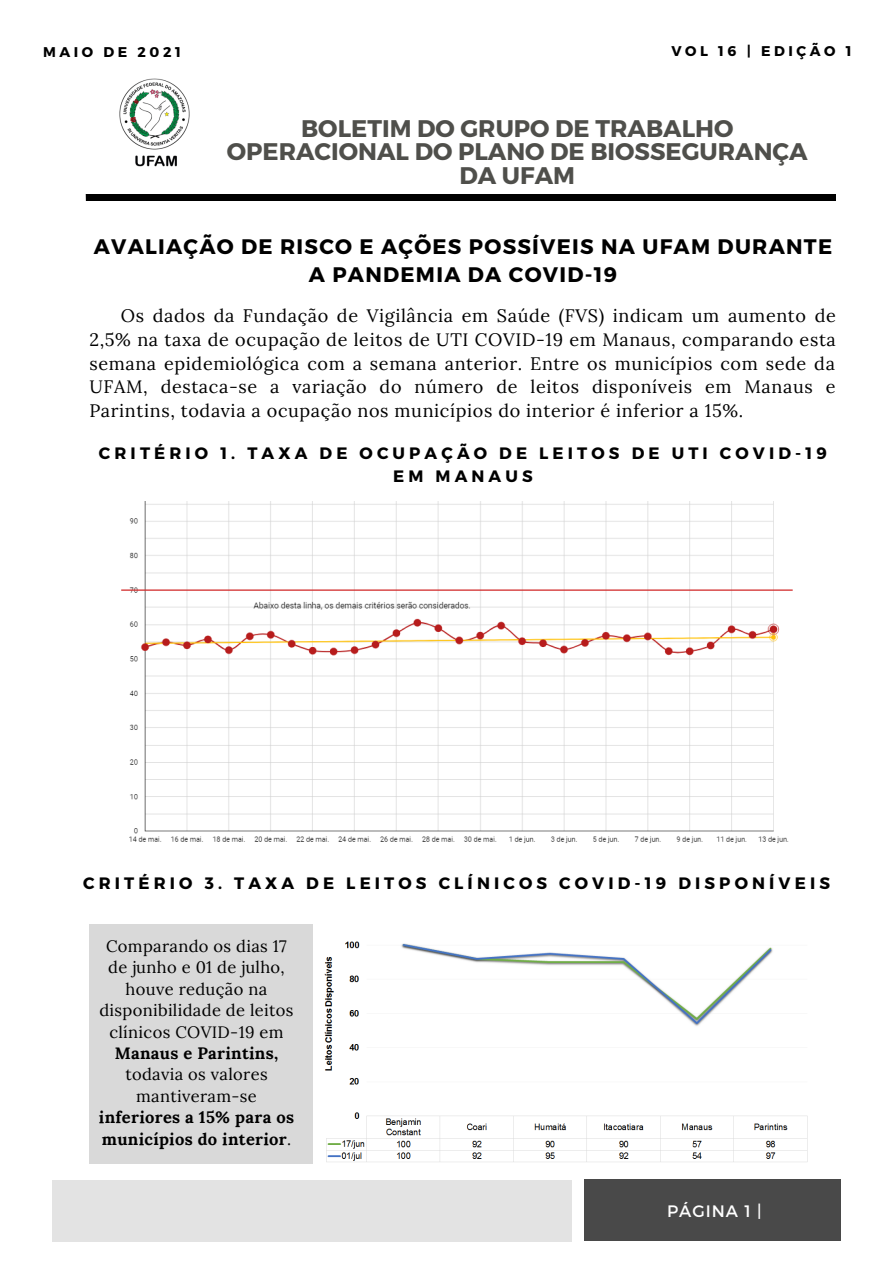
<style>
.page{position:relative;width:894px;height:1264px;background:#fff}
.page>*{position:absolute;margin:0;border:0;box-sizing:border-box;transform-origin:0 0}
.t1{font:700 24px/23.7px "Montserrat";color:#4f4f4b;text-align:center}
.t2{font:700 21px/28.2px "Montserrat";letter-spacing:.06em;color:#000;text-align:center}
.t3{font:18px/23.7px "Lora";letter-spacing:.035em;color:#000;text-align:justify}
.t4{font:16.5px/21.5px "Lora";letter-spacing:.02em;color:#000;text-align:center}
.t5{font:700 16.5px/22.5px "Montserrat";letter-spacing:.25em;color:#000;text-align:center}
.t6{font:16.5px "Montserrat";letter-spacing:.06em;color:#fff}
.t7{font:700 14.1px "Montserrat";letter-spacing:.25em;color:#000}
.s1{font-weight:700}
</style>
<div class="page">
<img style="left:119px;top:78px;width:71px;height:89px">
<div style="left:53px;top:1180px;width:519px;height:61px;background:#e3e3e3"></div>
<div style="left:584px;top:1179px;width:257px;height:61px;background:#494949"></div>
<div style="left:28px;top:195px;width:807px;height:5px;background:#000"></div>
<svg style="left:28px;top:194px;width:58px;height:7px"></svg>
<div style="left:89px;top:924px;width:223px;height:239px;background:#d9d9d9"></div>
<img style="left:121px;top:501px;width:672px;height:343px">
<img style="left:324px;top:941px;width:484px;height:221px">
<p class="t7" style="left:43px;top:42px;width:139px">MAIO DE 2021</p>
<p class="t7" style="left:671px;top:42px;width:182px">VOL 16 | EDIÇÃO 1</p>
<p class="t1" style="left:227px;top:115px;width:582px">BOLETIM DO GRUPO DE TRABALHO<br>OPERACIONAL DO PLANO DE BIOSSEGURANÇA<br>DA UFAM</p>
<p class="t2" style="left:94px;top:231px;width:739px">AVALIAÇÃO DE RISCO E AÇÕES POSSÍVEIS NA UFAM DURANTE<br>A PANDEMIA DA COVID-19</p>
<p class="t3" style="left:89px;top:304px;width:747px;text-indent:32px">Os dados da Fundação de Vigilância em Saúde (FVS) indicam um aumento de 2,5% na taxa de ocupação de leitos de UTI COVID-19 em Manaus, comparando esta semana epidemiológica com a semana anterior. Entre os municípios com sede da UFAM, destaca-se a variação do número de leitos disponíveis em Manaus e Parintins, todavia a ocupação nos municípios do interior é inferior a 15%.</p>
<p class="t5" style="left:99px;top:441px;width:729px">CRITÉRIO 1. TAXA DE OCUPAÇÃO DE LEITOS DE UTI COVID-19<br>EM MANAUS</p>
<p class="t5" style="left:83px;top:871px;width:748px">CRITÉRIO 3. TAXA DE LEITOS CLÍNICOS COVID-19 DISPONÍVEIS</p>
<p class="t4" style="left:99px;top:935px;width:196px">Comparando os dias 17 de junho e 01 de julho, houve redução na disponibilidade de leitos clínicos COVID-19 em<br><span class="s1">Manaus e Parintins, </span>todavia os valores mantiveram-se <span class="s1">inferiores a 15% para os municípios do interior</span>.</p>
<p class="t6" style="left:667px;top:1200px;width:96px">PÁGINA 1 |</p>
</div>
